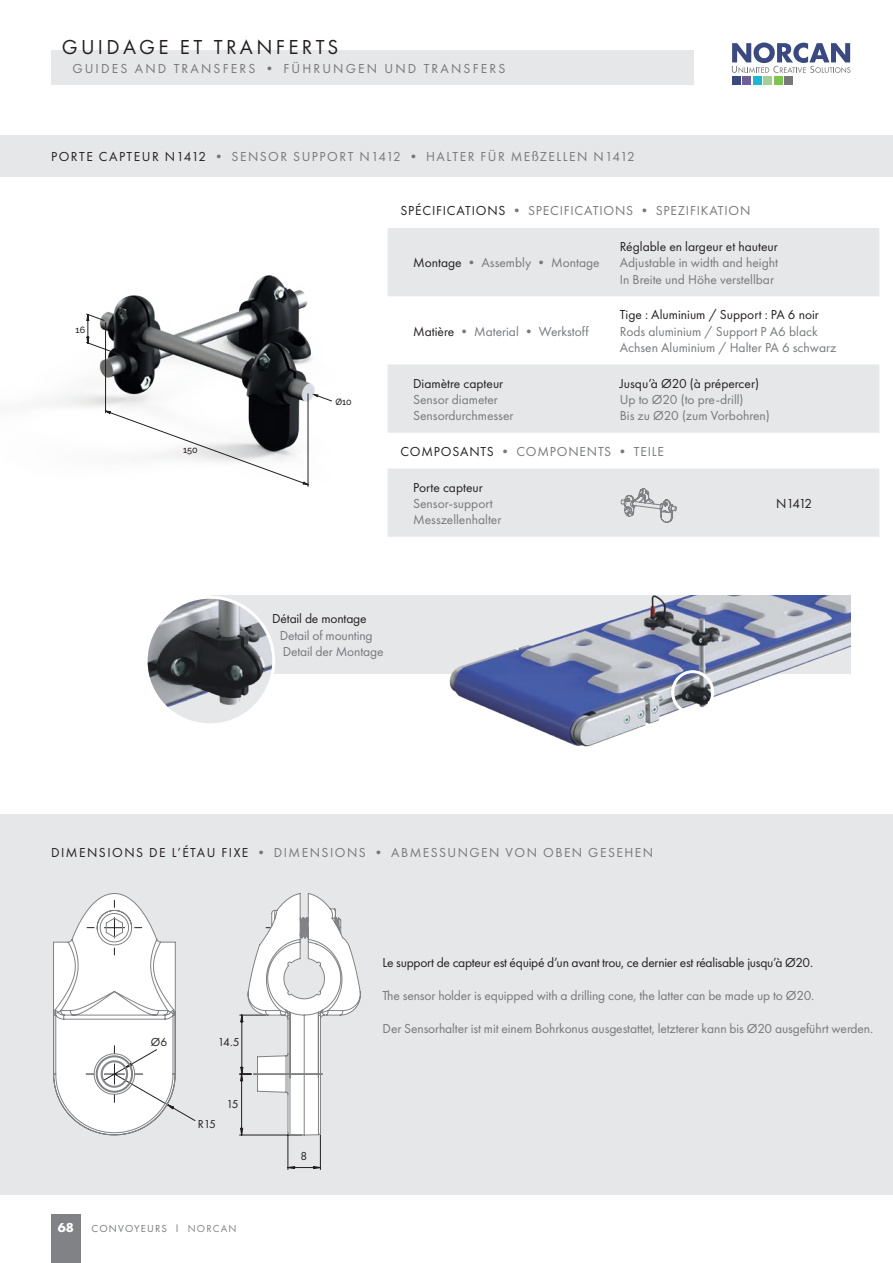
<style>
.page{position:relative;width:893px;height:1263px;background:#fff}
.page>*{position:absolute;margin:0;border:0;box-sizing:border-box;transform-origin:0 0}
.t1{font:21px "Futura PT";letter-spacing:.16em;color:#231f20}
.t2{font:13.5px/16.2px "Futura PT";color:#76787b}
.t3{font:13.5px "Futura PT";letter-spacing:-.01em;color:#231f20}
.t4{font:13.5px "Futura PT";letter-spacing:.11em;color:#76787b}
.t5{font:13.5px "Futura PT";letter-spacing:.06em;color:#76787b}
.t6{font:13.5px "Futura PT";letter-spacing:.16em;color:#76787b}
.t7{font:700 13.5px "Futura PT";color:#fff}
.t8{font:12px "Futura PT";letter-spacing:-.125em;color:#231f20}
.t9{font:10.5px "Futura PT";letter-spacing:.11em;color:#76787b}
.t10{font:10.5px "Futura PT";letter-spacing:.11em;color:#808285}
.t11{font:500 9px "Raleway";color:#231f20}
.s1{color:#231f20}
</style>
<div class="page">
<div style="left:51px;top:51px;width:643px;height:34px;background:#e6e7e9"></div>
<svg style="left:732px;top:43px;width:118px;height:30px"></svg>
<div style="left:732px;top:76px;width:9px;height:9px;background:#3a497f"></div>
<div style="left:742px;top:76px;width:9px;height:9px;background:#715c9d"></div>
<div style="left:753px;top:76px;width:9px;height:9px;background:#1cb8d3"></div>
<div style="left:763px;top:76px;width:9px;height:9px;background:#a6cd94"></div>
<div style="left:774px;top:76px;width:9px;height:9px;background:#7ec451"></div>
<div style="left:784px;top:76px;width:9px;height:9px;background:#76787b"></div>
<div style="left:0;top:814px;width:893px;height:381px;background:#e6e7e9"></div>
<img style="left:39px;top:275px;width:293px;height:212px">
<svg style="left:86px;top:314px;width:222px;height:173px"></svg>
<svg style="left:314px;top:394px;width:18px;height:7px"></svg>
<div style="left:0;top:135px;width:893px;height:42px;background:#e6e7e9"></div>
<svg style="left:388px;top:228px;width:491px;height:309px;fill:#e6e7e9"></svg>
<svg style="left:621px;top:488px;width:56px;height:35px;background:#cbccce"></svg>
<div style="left:210px;top:596px;width:640px;height:78px;background:#e6e7e9"></div>
<img style="left:449px;top:596px;width:401px;height:151px">
<img style="left:149px;top:597px;width:125px;height:125px">
<div style="left:145px;top:596px;width:130px;height:130px;border:3px solid #fff;border-radius:50%"></div>
<div style="left:671px;top:670px;width:43px;height:44px;border:3px solid #fff;border-radius:50%"></div>
<svg style="left:107px;top:991px;width:214px;height:179px"></svg>
<svg style="left:53px;top:893px;width:123px;height:242px"></svg>
<svg style="left:248px;top:893px;width:113px;height:242px"></svg>
<div style="left:51px;top:1214px;width:30px;height:49px;background:#808285"></div>
<h1 class="t1" style="left:62px;top:34px;width:278px">GUIDAGE ET TRANFERTS</h1>
<p class="t6" style="left:72px;top:61px;width:435px">GUIDES AND TRANSFERS • FÜHRUNGEN UND TRANSFERS</p>
<p class="t4" style="left:51px;top:149px;width:585px"><span class="s1">PORTE CAPTEUR N1412</span> • SENSOR SUPPORT N1412 • HALTER FÜR MEßZELLEN N1412</p>
<p class="t5" style="left:400px;top:203px;width:352px"><span class="s1">SPÉCIFICATIONS</span> • SPECIFICATIONS • SPEZIFIKATION</p>
<p class="t11" style="left:76px;top:325px;width:11px">16</p>
<p class="t11" style="left:183px;top:444px;width:16px">150</p>
<p class="t11" style="left:335px;top:397px;width:18px">Ø10</p>
<p class="t2" style="left:413px;top:255px;width:188px"><span class="s1">Montage</span> • Assembly • Montage</p>
<p class="t2" style="left:413px;top:323px;width:177px"><span class="s1">Matière</span> • Material • Werkstoff</p>
<p class="t3" style="left:620px;top:239px;width:160px">Réglable en largeur et hauteur</p>
<p class="t2" style="left:620px;top:255px;width:160px">Adjustable in width and height<br>In Breite und Höhe verstellbar</p>
<p class="t3" style="left:620px;top:307px;width:201px">Tige : Aluminium / Support : PA 6 noir</p>
<p class="t2" style="left:620px;top:323px;width:218px">Rods aluminium / Support P A6 black<br>Achsen Aluminium / Halter PA 6 schwarz</p>
<p class="t3" style="left:620px;top:375px;width:141px">Jusqu’à Ø20 (à prépercer)</p>
<p class="t2" style="left:620px;top:391px;width:152px">Up to Ø20 (to pre-drill)<br>Bis zu Ø20 (zum Vorbohren)</p>
<p class="t5" style="left:400px;top:443px;width:265px"><span class="s1">COMPOSANTS</span> • COMPONENTS • TEILE</p>
<p class="t3" style="left:413px;top:479px;width:71px">Porte capteur</p>
<p class="t2" style="left:413px;top:495px;width:90px">Sensor-support<br>Messzellenhalter</p>
<p class="t3" style="left:776px;top:495px;width:37px">N1412</p>
<p class="t3" style="left:413px;top:375px;width:92px">Diamètre capteur</p>
<p class="t2" style="left:413px;top:391px;width:102px">Sensor diameter<br>Sensordurchmesser</p>
<p class="t3" style="left:272px;top:611px;width:96px">Détail de montage</p>
<p class="t2" style="left:280px;top:627px;width:105px">Detail of mounting<br>Detail der Montage</p>
<p class="t4" style="left:51px;top:844px;width:604px"><span class="s1">DIMENSIONS DE L’ÉTAU FIXE</span> • DIMENSIONS • ABMESSUNGEN VON OBEN GESEHEN</p>
<p class="t8" style="left:151px;top:1034px;width:18px">Ø6</p>
<p class="t8" style="left:218px;top:1035px;width:23px">14.5</p>
<p class="t8" style="left:198px;top:1117px;width:20px">R15</p>
<p class="t8" style="left:226px;top:1097px;width:14px">15</p>
<p class="t7" style="left:58px;top:1219px;width:18px">68</p>
<p class="t9" style="left:91px;top:1222px;width:77px">CONVOYEURS</p>
<p class="t10" style="left:188px;top:1222px;width:50px">NORCAN</p>
<p class="t8" style="left:301px;top:1149px;width:8px">8</p>
<p class="t3" style="left:383px;top:954px;width:432px">Le support de capteur est équipé d’un avant trou, ce dernier est réalisable jusqu’à Ø20.</p>
<p class="t2" style="left:383px;top:987px;width:433px">The sensor holder is equipped with a drilling cone, the latter can be made up to Ø20.</p>
<p class="t2" style="left:383px;top:1020px;width:492px">Der Sensorhalter ist mit einem Bohrkonus ausgestattet, letzterer kann bis Ø20 ausgeführt werden.</p>
</div>
